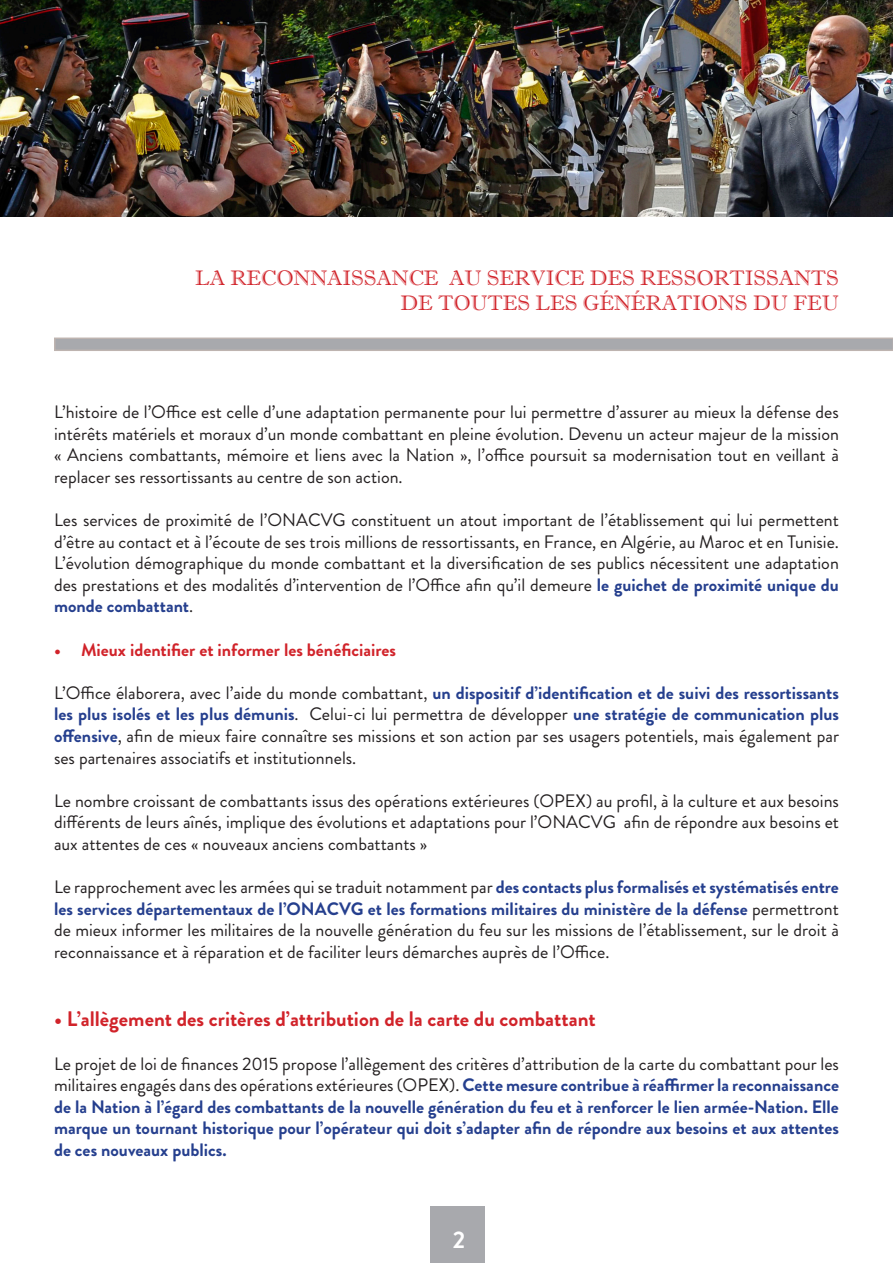
<style>
.page{position:relative;width:893px;height:1263px;background:#fff}
.page>*{position:absolute;margin:0;border:0;box-sizing:border-box;transform-origin:0 0}
.t1{font:700 24px "Brandon Grotesque";color:#fff}
.t2{font:21px "Imprint MT Shadow";color:#d1232a}
.t3{font:700 21px "Brandon Grotesque";color:#d1232a}
.t4{font:18px/21.6px "Brandon Grotesque";color:#231f20;text-align:justify}
.t5{font:700 18px/21.6px "Brandon Grotesque";color:#253f8e;text-align:justify}
.t6{font:700 18px "Brandon Grotesque";color:#d1232a}
.s1{font-weight:700;color:#253f8e}
.s2{font-weight:400;color:#231f20}
</style>
<div class="page">
<svg style="left:54px;top:338px;width:839px;height:13px;background:#acabad"></svg>
<img style="left:0;top:0;width:893px;height:216px">
<div style="left:430px;top:1206px;width:54px;height:57px;background:#a8a9ad"></div>
<p class="t2" style="left:195px;top:265px;width:645px">LA RECONNAISSANCE AU SERVICE DES RESSORTISSANTS</p>
<p class="t2" style="left:400px;top:290px;width:440px">DE TOUTES LES GÉNÉRATIONS DU FEU</p>
<p class="t4" style="left:54px;top:401px;width:786px">L’histoire de l’Office est celle d’une adaptation permanente pour lui permettre d’assurer au mieux la défense des intérêts matériels et moraux d’un monde combattant en pleine évolution. Devenu un acteur majeur de la mission « Anciens combattants, mémoire et liens avec la Nation », l’office poursuit sa modernisation tout en veillant à replacer ses ressortissants au centre de son action.</p>
<p class="t4" style="left:54px;top:509px;width:786px">Les services de proximité de l’ONACVG constituent un atout important de l’établissement qui lui permettent d’être au contact et à l’écoute de ses trois millions de ressortissants, en France, en Algérie, au Maroc et en Tunisie.<br>L’évolution démographique du monde combattant et la diversification de ses publics nécessitent une adaptation des prestations et des modalités d’intervention de l’Office afin qu’il demeure <span class="s1">le guichet de proximité unique du monde combattant</span>.</p>
<p class="t6" style="left:54px;top:637px;width:344px">• Mieux identifier et informer les bénéficiaires</p>
<p class="t4" style="left:54px;top:682px;width:786px">L’Office élaborera, avec l’aide du monde combattant, <span class="s1">un dispositif d’identification et de suivi des ressortissants les plus isolés et les plus démunis</span>. Celui-ci lui permettra de développer <span class="s1">une stratégie de communication plus offensive</span>, afin de mieux faire connaître ses missions et son action par ses usagers potentiels, mais également par ses partenaires associatifs et institutionnels.</p>
<p class="t4" style="left:54px;top:790px;width:787px">Le nombre croissant de combattants issus des opérations extérieures (OPEX) au profil, à la culture et aux besoins différents de leurs aînés, implique des évolutions et adaptations pour l’ONACVG afin de répondre aux besoins et aux attentes de ces « nouveaux anciens combattants »</p>
<p class="t4" style="left:54px;top:876px;width:786px">Le rapprochement avec les armées qui se traduit notamment par <span class="s1">des contacts plus formalisés et systématisés entre les services départementaux de l’ONACVG et les formations militaires du ministère de la défense</span> permettront de mieux informer les militaires de la nouvelle génération du feu sur les missions de l’établissement, sur le droit à reconnaissance et à réparation et de faciliter leurs démarches auprès de l’Office.</p>
<p class="t3" style="left:54px;top:1004px;width:543px">• L’allègement des critères d’attribution de la carte du combattant</p>
<p class="t5" style="left:54px;top:1053px;width:786px"><span class="s2">Le projet de loi de finances 2015 propose l’allègement des critères d’attribution de la carte du combattant pour les militaires engagés dans des opérations extérieures (OPEX).</span> Cette mesure contribue à réaffirmer la reconnaissance de la Nation à l’égard des combattants de la nouvelle génération du feu et à renforcer le lien armée-Nation. Elle marque un tournant historique pour l’opérateur qui doit s’adapter afin de répondre aux besoins et aux attentes de ces nouveaux publics.</p>
<p class="t1" style="left:453px;top:1223px;width:14px">2</p>
</div>
